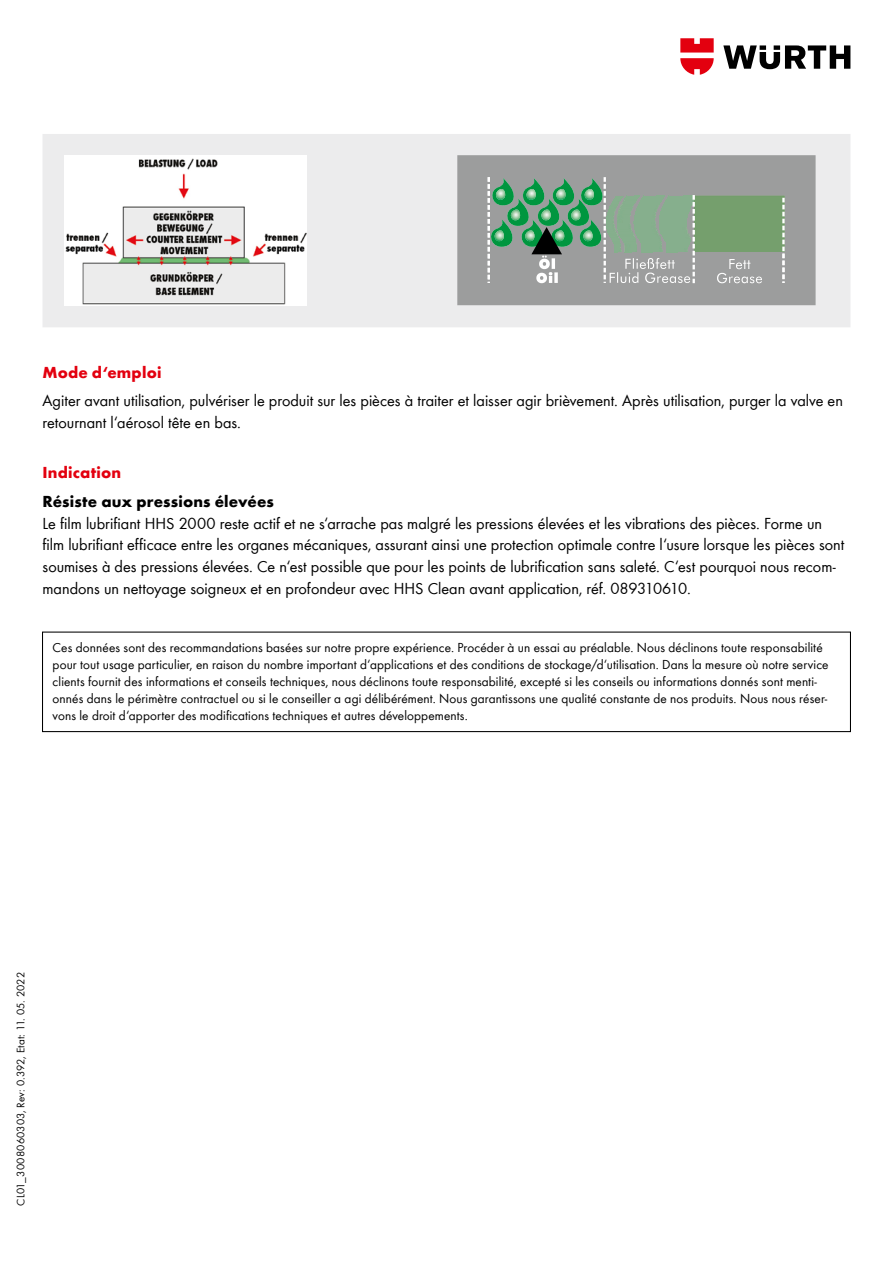
<style>
.page{position:relative;width:893px;height:1263px;background:#fff}
.page>*{position:absolute;margin:0;border:0;box-sizing:border-box;transform-origin:0 0}
.t1{font:16.5px/21.8px "Wuerth Global";color:#000}
.t2{font:700 16.5px "Wuerth Global";letter-spacing:.01em;color:#000}
.t3{font:700 16.5px "Wuerth Global";letter-spacing:.01em;color:#e3000f}
.t4{font:13.5px/17px "Wuerth Global";letter-spacing:.01em;color:#000}
.t5{font:11.25px "Wuerth Global";letter-spacing:.01em;color:#000}
</style>
<div class="page">
<svg style="left:723px;top:45px;width:127px;height:24px"></svg>
<svg style="left:680px;top:38px;width:34px;height:37px"></svg>
<div style="left:43px;top:134px;width:807px;height:193px;background:#ececed"></div>
<img style="left:64px;top:155px;width:243px;height:150px">
<div style="left:457px;top:155px;width:359px;height:150px;background:#9c9d9d"></div>
<div style="left:695px;top:195px;width:89px;height:56px;background:#759f6d"></div>
<svg style="left:782px;top:198px;width:3px;height:85px"></svg>
<svg style="left:488px;top:177px;width:207px;height:106px;background:#83a38f"></svg>
<svg style="left:717px;top:259px;width:45px;height:24px"></svg>
<div style="left:42px;top:631px;width:809px;height:101px;border:1px solid #000"></div>
<p class="t3" style="left:43px;top:362px;width:120px">Mode d‘emploi</p>
<p class="t1" style="left:43px;top:390px;width:802px">Agiter avant utilisation, pulvériser le produit sur les pièces à traiter et laisser agir brièvement. Après utilisation, purger la valve en retournant l‘aérosol tête en bas.</p>
<p class="t3" style="left:43px;top:463px;width:80px">Indication</p>
<p class="t2" style="left:43px;top:492px;width:233px">Résiste aux pressions élevées</p>
<p class="t1" style="left:43px;top:512px;width:803px">Le film lubrifiant HHS 2000 reste actif et ne s‘arrache pas malgré les pressions élevées et les vibrations des pièces. Forme un film lubrifiant efficace entre les organes mécaniques, assurant ainsi une protection optimale contre l‘usure lorsque les pièces sont soumises à des pressions élevées. Ce n‘est possible que pour les points de lubrification sans saleté. C‘est pourquoi nous recom&shy;mandons un nettoyage soigneux et en profondeur avec HHS Clean avant application, réf. 089310610.</p>
<p class="t4" style="left:53px;top:639px;width:777px">Ces données sont des recommandations basées sur notre propre expérience. Procéder à un essai au préalable. Nous déclinons toute responsabilité pour tout usage particulier, en raison du nombre important d‘applications et des conditions de stockage/d‘utilisation. Dans la mesure où notre service clients fournit des informations et conseils techniques, nous déclinons toute responsabilité, excepté si les conseils ou informations donnés sont menti&shy;onnés dans le périmètre contractuel ou si le conseiller a agi délibérément. Nous garantissons une qualité constante de nos produits. Nous nous réser&shy;vons le droit d‘apporter des modifications techniques et autres développements.</p>
<p class="t5" style="left:14px;top:1205px;width:235px;rotate:-90deg">CL01_3008060303, Rev: 0.392, Etat: 11. 05. 2022</p>
</div>
